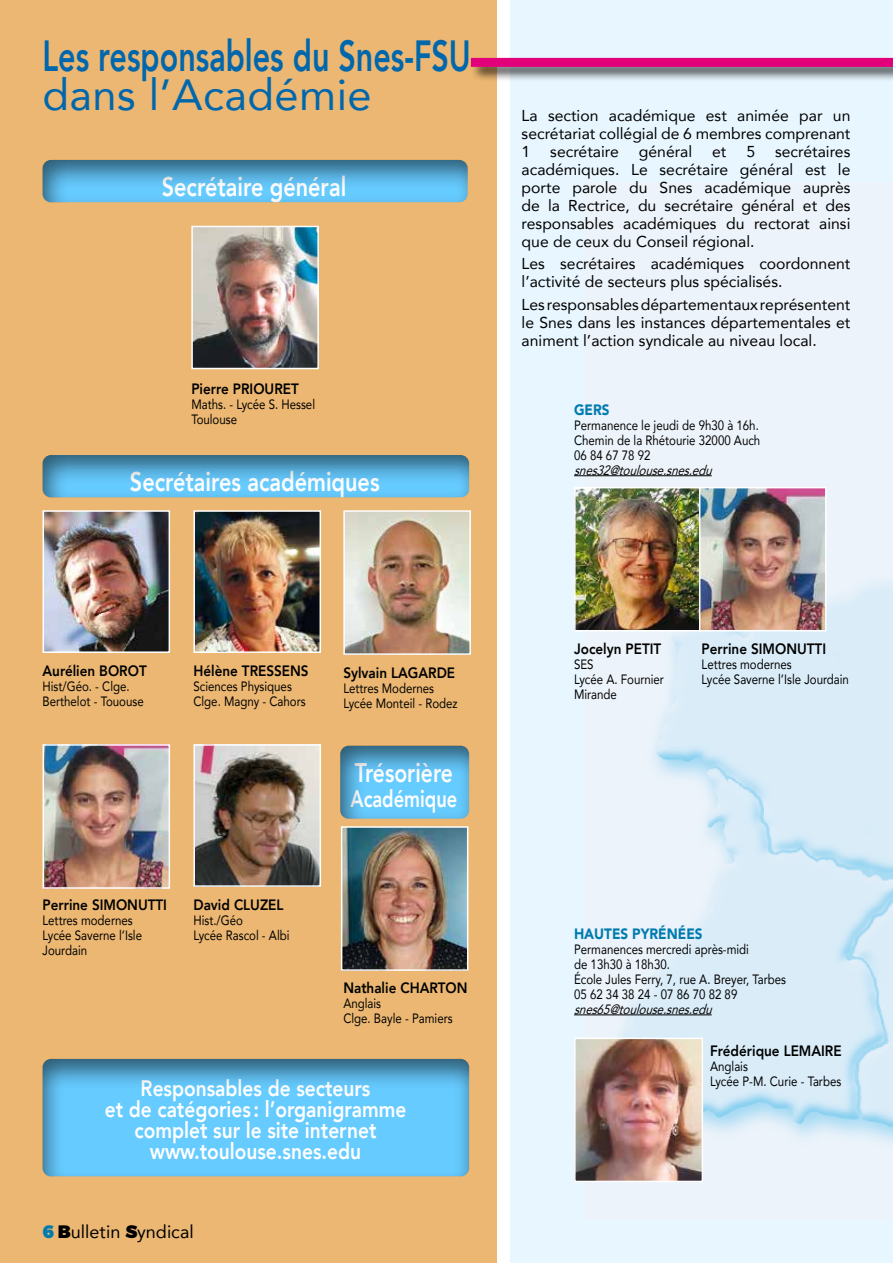
<style>
.page{position:relative;width:893px;height:1263px;background:#fff}
.page>*{position:absolute;margin:0;border:0;box-sizing:border-box;transform-origin:0 0}
.t1{font:800 43.5px "Avenir";color:#0067ad;scale:.7 1}
.t2{font:43.5px "Avenir";letter-spacing:.01em;color:#0067ad}
.t3{font:800 27px "Avenir";color:#fff;scale:.8 1}
.t4{font:800 27px "Avenir";color:#fff;scale:.78 1}
.t5{font:800 24px "Avenir";color:#fff;scale:.76 1}
.t6{font:800 22.5px/21px "Avenir";color:#fff;text-align:center;scale:.85 1}
.t7{font:18px "Avenir";color:#000}
.t8{font:15.75px/18px "Avenir";color:#000;text-align:justify}
.t9{font:800 15px "Avenir";color:#000;scale:.9 1}
.t10{font:900 15px "Avenir";color:#007bb0;scale:.9 1}
.t11{font:13.5px/15px "Avenir";color:#000;scale:.85 1}
.t12{font:italic 13.5px "Avenir";color:#000;scale:.85 1}
.s1{font-family:"Montserrat";font-weight:900;color:#007bb0}
.s2{font-family:"Montserrat";font-weight:900}
</style>
<div class="page">
<div style="left:510px;top:0;width:383px;height:1263px;background:#e8f7ff"></div>
<img style="left:584px;top:476px;width:309px;height:665px">
<div style="left:0;top:0;width:497px;height:1263px;background:#ebb772"></div>
<div style="left:470px;top:57px;width:423px;height:26px;background:#000;opacity:.65"></div>
<div style="left:471px;top:58px;width:422px;height:9px;background:#e2007a"></div>
<div style="left:41px;top:453px;width:429px;height:50px;background:#000;opacity:.55"></div>
<img style="left:344px;top:829px;width:121px;height:139px">
<div style="left:341px;top:826px;width:127px;height:145px;border:2px solid #fff"></div>
<div style="left:339px;top:744px;width:145px;height:75px;background:#000;opacity:.55"></div>
<img style="left:46px;top:513px;width:121px;height:137px">
<div style="left:43px;top:510px;width:127px;height:143px;border:2px solid #fff"></div>
<div style="left:41px;top:158px;width:428px;height:50px;background:#000;opacity:.55"></div>
<img style="left:194px;top:229px;width:122px;height:137px">
<div style="left:191px;top:226px;width:128px;height:143px;border:2px solid #fff"></div>
<div style="left:41px;top:1056px;width:429px;height:121px;background:#000;opacity:.55"></div>
<img style="left:196px;top:747px;width:122px;height:137px">
<div style="left:193px;top:744px;width:128px;height:143px;border:2px solid #fff"></div>
<img style="left:196px;top:513px;width:122px;height:137px">
<div style="left:193px;top:510px;width:128px;height:143px;border:2px solid #fff"></div>
<img style="left:346px;top:513px;width:122px;height:139px">
<div style="left:343px;top:510px;width:128px;height:145px;border:2px solid #fff"></div>
<img style="left:46px;top:747px;width:121px;height:139px">
<div style="left:43px;top:744px;width:127px;height:145px;border:2px solid #fff"></div>
<hr style="left:574px;top:1014px;width:138px;height:1px;background:#000">
<img style="left:577px;top:1040px;width:123px;height:139px">
<div style="left:574px;top:1037px;width:129px;height:145px;border:2px solid #fff"></div>
<hr style="left:574px;top:475px;width:138px;height:1px;background:#000">
<img style="left:577px;top:490px;width:122px;height:138px">
<div style="left:574px;top:487px;width:128px;height:144px;border:2px solid #fff"></div>
<img style="left:702px;top:490px;width:121px;height:138px">
<div style="left:699px;top:487px;width:127px;height:144px;border:2px solid #fff"></div>
<h1 class="t1" style="left:43px;top:22px;width:614px">Les responsables du Snes-FSU</h1>
<h1 class="t2" style="left:43px;top:60px;width:331px">dans l’Académie</h1>
<h2 class="t3" style="left:162px;top:165px;width:232px">Secrétaire général</h2>
<p class="t9" style="left:191px;top:377px;width:121px">Pierre PRIOURET</p>
<p class="t11" style="left:191px;top:396px;width:147px">Maths. - Lycée S. Hessel<br>Toulouse</p>
<h2 class="t3" style="left:130px;top:461px;width:314px">Secrétaires académiques</h2>
<p class="t8" style="left:522px;top:106px;width:330px">La section académique est animée par un secrétariat collégial de 6 membres comprenant 1</p>
<p class="t8" style="left:550px;top:142px;width:70px">secrétaire</p>
<p class="t8" style="left:639px;top:142px;width:55px">général</p>
<p class="t8" style="left:712px;top:142px;width:16px">et</p>
<p class="t8" style="left:746px;top:142px;width:10px">5</p>
<p class="t8" style="left:522px;top:142px;width:330px;text-indent:253px">secrétaires académiques. Le secrétaire général est le porte parole du Snes académique auprès de la Rectrice, du secrétaire général et des responsables académiques du rectorat ainsi que de ceux du Conseil régional.</p>
<p class="t8" style="left:522px;top:254px;width:330px">Les secrétaires académiques coordonnent l’activité de secteurs plus spécialisés.</p>
<p class="t8" style="left:522px;top:295px;width:330px">Les responsables départementaux représentent le Snes dans les instances départementales et animent l’action syndicale au niveau local.</p>
<p class="t10" style="left:574px;top:397px;width:41px">GERS</p>
<p class="t11" style="left:574px;top:417px;width:221px;text-align:justify">Permanence le jeudi de 9h30 à 16h.<br>Chemin de la Rhétourie 32000 Auch 06 84 67 78 92</p>
<p class="t12" style="left:574px;top:459px;width:170px">snes32@toulouse.snes.edu</p>
<p class="t9" style="left:43px;top:659px;width:117px">Aurélien BOROT</p>
<p class="t11" style="left:43px;top:679px;width:121px">Hist/Géo. - Clge.<br>Berthelot - Tououse</p>
<p class="t9" style="left:193px;top:659px;width:130px">Hélène TRESSENS</p>
<p class="t11" style="left:193px;top:679px;width:134px">Sciences Physiques<br>Clge. Magny - Cahors</p>
<p class="t9" style="left:343px;top:661px;width:126px">Sylvain LAGARDE</p>
<p class="t11" style="left:343px;top:681px;width:136px">Lettres Modernes<br>Lycée Monteil - Rodez</p>
<h2 class="t4" style="left:355px;top:751px;width:127px">Trésorière</h2>
<h3 class="t5" style="left:351px;top:780px;width:142px">Académique</h3>
<p class="t9" style="left:574px;top:637px;width:98px">Jocelyn PETIT</p>
<p class="t11" style="left:574px;top:656px;width:107px">SES<br>Lycée A. Fournier<br>Mirande</p>
<p class="t9" style="left:702px;top:637px;width:140px">Perrine SIMONUTTI</p>
<p class="t11" style="left:702px;top:656px;width:175px">Lettres modernes<br>Lycée Saverne l’Isle Jourdain</p>
<p class="t9" style="left:193px;top:893px;width:102px">David CLUZEL</p>
<p class="t11" style="left:193px;top:913px;width:115px">Hist./Géo<br>Lycée Rascol - Albi</p>
<p class="t9" style="left:43px;top:893px;width:140px">Perrine SIMONUTTI</p>
<p class="t11" style="left:43px;top:913px;width:119px">Lettres modernes<br>Lycée Saverne l’Isle<br>Jourdain</p>
<p class="t10" style="left:574px;top:921px;width:144px">HAUTES PYRÉNÉES</p>
<p class="t11" style="left:574px;top:941px;width:251px">Permanences mercredi après-midi<br>de 13h30 à 18h30.<br>École Jules Ferry, 7, rue A. Breyer, Tarbes<br>05 62 34 38 24 - 07 86 70 82 89</p>
<p class="t12" style="left:574px;top:998px;width:170px">snes65@toulouse.snes.edu</p>
<p class="t9" style="left:710px;top:1039px;width:148px">Frédérique LEMAIRE</p>
<p class="t11" style="left:710px;top:1058px;width:156px">Anglais<br>Lycée P-M. Curie - Tarbes</p>
<p class="t9" style="left:343px;top:976px;width:139px">Nathalie CHARTON</p>
<p class="t11" style="left:343px;top:995px;width:130px">Anglais<br>Clge. Bayle - Pamiers</p>
<h3 class="t6" style="left:105px;top:1078px;width:356px">Responsables de secteurs<br>et de catégories : l’organigramme complet sur le site internet www.toulouse.snes.edu</h3>
<h3 class="t7" style="left:43px;top:1218px;width:153px"><span class="s1">6</span> <span class="s2">B</span>ulletin <span class="s2">S</span>yndical</h3>
</div>
